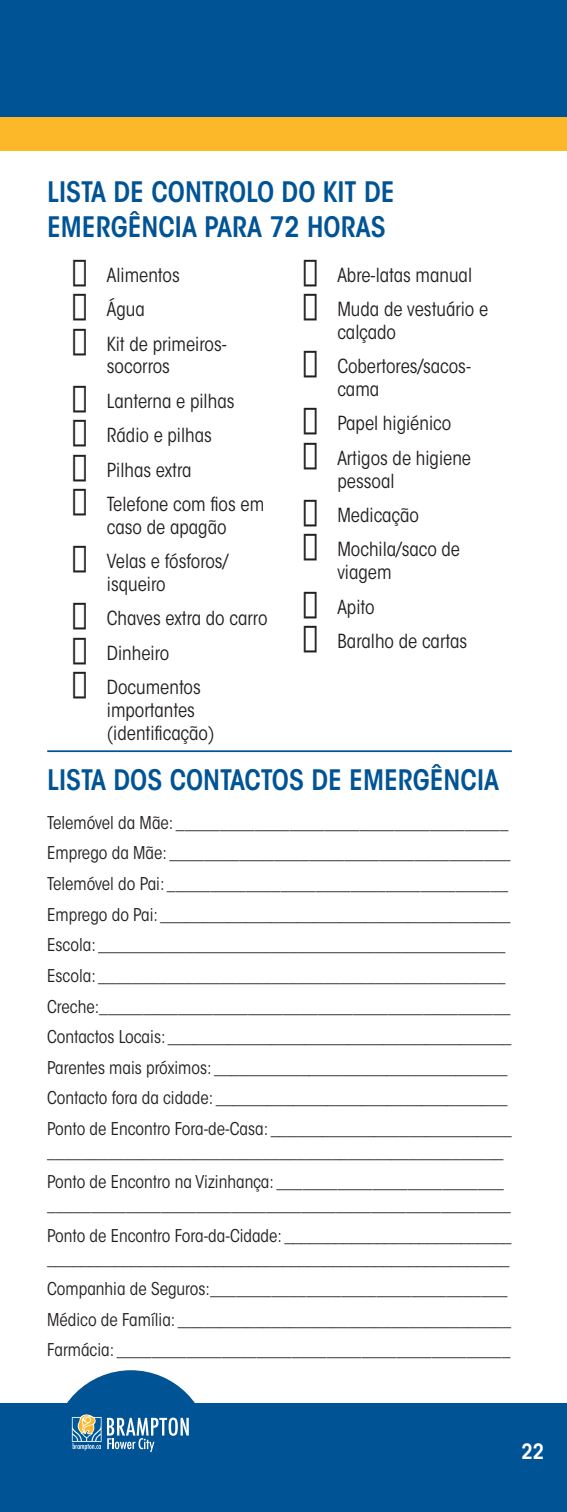
<style>
.page{position:relative;width:567px;height:1512px;background:#fff}
.page>*{position:absolute;margin:0;border:0;box-sizing:border-box;transform-origin:0 0}
.Heading{font:600 condensed 28px/35px "ITC Avant Garde Std";color:#005495}
.Heading-2{font:600 condensed 28px "ITC Avant Garde Std";color:#005495}
.Heading-3{font:600 condensed 21px "ITC Avant Garde Std";color:#fff}
.Main_type{font:condensed 19.25px/22.8px "ITC Avant Garde Std";color:#231f20}
.Main_type-2{font:condensed 17.5px/22.8px "ITC Avant Garde Std";color:#231f20}
</style>
<div class="page">
<div style="left:0;top:111px;width:567px;height:40px;background:#fcb828"></div>
<div style="left:0;top:1403px;width:567px;height:109px;background:#005495"></div>
<div style="left:0;top:0;width:567px;height:117px;background:#005495"></div>
<svg style="left:67px;top:1370px;width:128px;height:83px"></svg>
<hr style="left:47px;top:750px;width:465px;height:2px;background:#005495">
<p class="Heading" style="left:47px;top:174px;width:349px">LISTA DE CONTROLO DO KIT DE<br>EMERGÊNCIA PARA 72 HORAS</p>
<p class="Main_type" style="left:72px;top:263px;width:109px">□ Alimentos</p>
<p class="Main_type" style="left:72px;top:298px;width:74px">□ Água</p>
<p class="Main_type" style="left:107px;top:332px;width:121px;text-indent:-35px">□ Kit de primeiros&shy;socorros</p>
<p class="Main_type" style="left:72px;top:389px;width:164px">□ Lanterna e pilhas</p>
<p class="Main_type" style="left:72px;top:424px;width:142px">□ Rádio e pilhas</p>
<p class="Main_type" style="left:72px;top:458px;width:121px">□ Pilhas extra</p>
<p class="Main_type" style="left:72px;top:493px;width:194px;text-align:center">□ Telefone com fios em caso de apagão</p>
<p class="Main_type" style="left:107px;top:550px;width:123px;text-indent:-35px">□ Velas e fósforos/ isqueiro</p>
<p class="Main_type" style="left:72px;top:607px;width:197px">□ Chaves extra do carro</p>
<p class="Main_type" style="left:72px;top:641px;width:99px">□ Dinheiro</p>
<p class="Main_type" style="left:107px;top:676px;width:109px;text-indent:-35px">□ Documentos importantes (identificação)</p>
<p class="Main_type" style="left:302px;top:263px;width:171px">□ Abre-latas manual</p>
<p class="Main_type" style="left:337px;top:298px;width:152px;text-indent:-35px">□ Muda de vestuário e calçado</p>
<p class="Main_type" style="left:337px;top:355px;width:135px;text-indent:-35px">□ Cobertores/sacos&shy;cama</p>
<p class="Main_type" style="left:302px;top:412px;width:150px">□ Papel higiénico</p>
<p class="Main_type" style="left:337px;top:447px;width:135px;text-indent:-35px">□ Artigos de higiene pessoal</p>
<p class="Main_type" style="left:302px;top:504px;width:118px">□ Medicação</p>
<p class="Main_type" style="left:337px;top:538px;width:124px;text-indent:-35px">□ Mochila/saco de viagem</p>
<p class="Main_type" style="left:302px;top:595px;width:74px">□ Apito</p>
<p class="Main_type" style="left:302px;top:630px;width:166px">□ Baralho de cartas</p>
<p class="Heading-2" style="left:47px;top:763px;width:453px">LISTA DOS CONTACTOS DE EMERGÊNCIA</p>
<p class="Main_type-2" style="left:47px;top:811px;width:463px">Telemóvel da Mãe: ______________________________________</p>
<p class="Main_type-2" style="left:47px;top:842px;width:465px">Emprego da Mãe: _______________________________________</p>
<p class="Main_type-2" style="left:47px;top:872px;width:462px">Telemóvel do Pai: _______________________________________</p>
<p class="Main_type-2" style="left:47px;top:903px;width:465px">Emprego do Pai: _________________________________________</p>
<p class="Main_type-2" style="left:47px;top:934px;width:460px">Escola: _______________________________________________</p>
<p class="Main_type-2" style="left:47px;top:964px;width:460px">Escola: _______________________________________________</p>
<p class="Main_type-2" style="left:47px;top:995px;width:465px">Creche:_______________________________________________</p>
<p class="Main_type-2" style="left:47px;top:1026px;width:466px">Contactos Locais: ________________________________________</p>
<p class="Main_type-2" style="left:47px;top:1056px;width:462px">Parentes mais próximos: __________________________________</p>
<p class="Main_type-2" style="left:47px;top:1087px;width:462px">Contacto fora da cidade: __________________________________</p>
<p class="Main_type-2" style="left:47px;top:1117px;width:466px">Ponto de Encontro Fora-de-Casa: ____________________________ _____________________________________________________</p>
<p class="Main_type-2" style="left:47px;top:1171px;width:465px">Ponto de Encontro na Vizinhança: __________________________ _____________________________________________________</p>
<p class="Main_type-2" style="left:47px;top:1224px;width:466px">Ponto de Encontro Fora-da-Cidade: ___________________________ _______________________________________________________</p>
<p class="Main_type-2" style="left:47px;top:1278px;width:462px">Companhia de Seguros:__________________________________</p>
<p class="Main_type-2" style="left:47px;top:1308px;width:465px">Médico de Família: _______________________________________</p>
<p class="Main_type-2" style="left:47px;top:1339px;width:465px">Farmácia: _____________________________________________</p>
<p class="Heading-3" style="left:521px;top:1439px;width:24px">22</p>
</div>
